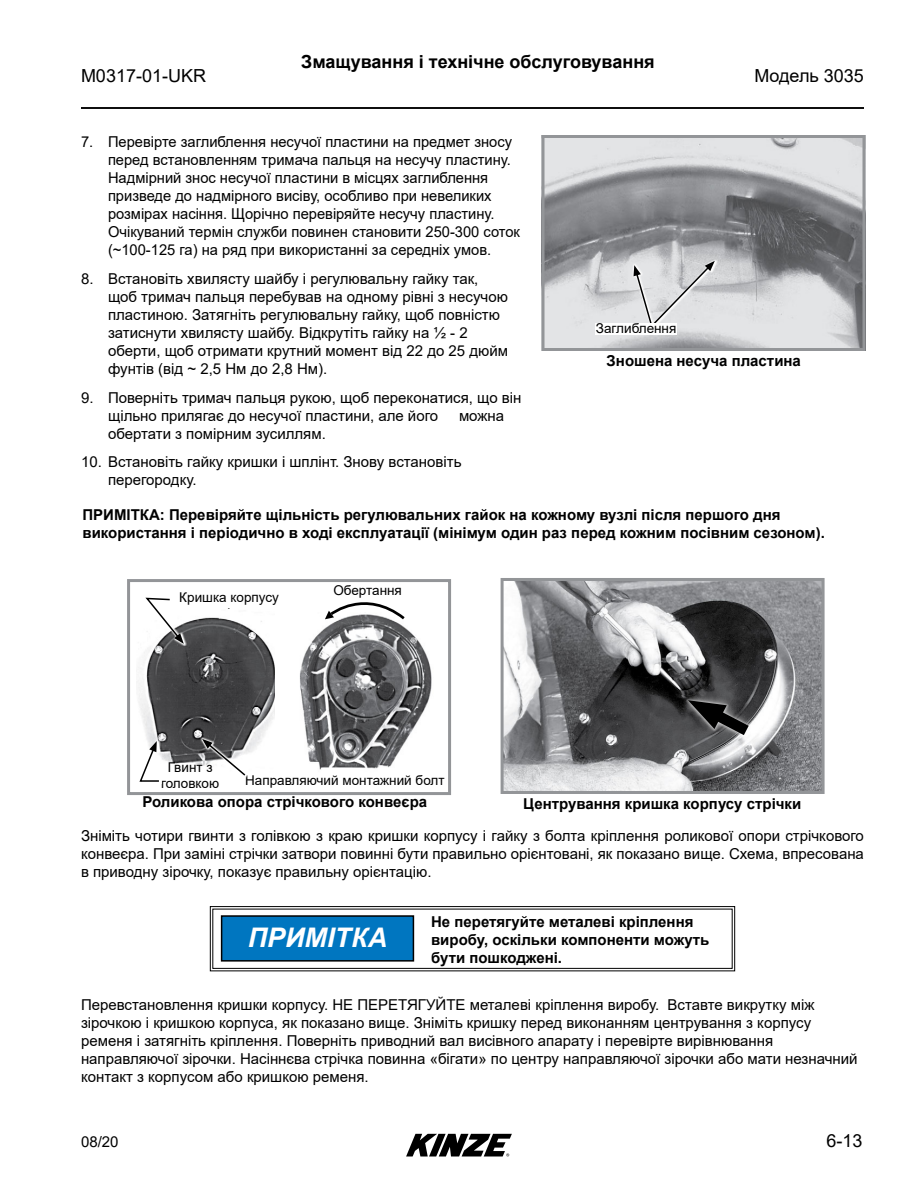
<style>
.page{position:relative;width:918px;height:1188px;background:#fff}
.page>*{position:absolute;margin:0;border:0;box-sizing:border-box;transform-origin:0 0}
.t1{font:italic 700 27px "Arial";color:#fff}
.t2{font:700 18px "Arial";color:#000}
.t3{font:18px "Arial";color:#000}
.paragraph_text_-_full_page{font:15px/18px "Arial";color:#000}
.paragraph_text_-_full_page-2{font:700 15px/18px "Arial";color:#000}
.Warning_Danger_Caution_-_centered{font:700 15px/18px "Arial";color:#000}
.Callouts{font:13.5px/16.2px "Arial";color:#000;text-align:center}
</style>
<div class="page">
<hr style="left:81px;top:107px;width:783px;height:2px;background:#000">
<svg style="left:406px;top:1134px;width:106px;height:22px"></svg>
<img style="left:505px;top:582px;width:316px;height:208px">
<div style="left:501px;top:578px;width:324px;height:216px;border:3px solid #939598"></div>
<img style="left:541px;top:135px;width:321px;height:216px">
<div style="left:542px;top:135px;width:324px;height:216px;border:3px solid #939598"></div>
<svg style="left:648px;top:258px;width:69px;height:72px"></svg>
<svg style="left:631px;top:263px;width:3px;height:60px"></svg>
<svg style="left:634px;top:261px;width:81px;height:68px;background:#d1d2d4"></svg>
<div style="left:595px;top:323px;width:82px;height:12px;background:#fff"></div>
<div style="left:681px;top:692px;width:75px;height:50px;background:#fff;opacity:.75"></div>
<div style="left:685px;top:698px;width:66px;height:39px;background:#fff;opacity:.75"></div>
<svg style="left:688px;top:696px;width:72px;height:49px;background:#5a5a5b"></svg>
<img style="left:137px;top:617px;width:138px;height:150px">
<img style="left:300px;top:622px;width:132px;height:148px">
<div style="left:127px;top:579px;width:324px;height:216px;border:3px solid #939598"></div>
<svg style="left:200px;top:736px;width:47px;height:31px"></svg>
<svg style="left:202px;top:739px;width:45px;height:37px"></svg>
<svg style="left:137px;top:739px;width:25px;height:28px"></svg>
<svg style="left:138px;top:741px;width:22px;height:41px"></svg>
<svg style="left:143px;top:617px;width:43px;height:29px"></svg>
<svg style="left:144px;top:597px;width:40px;height:47px"></svg>
<svg style="left:325px;top:602px;width:80px;height:20px"></svg>
<svg style="left:210px;top:906px;width:525px;height:65px"></svg>
<div style="left:213px;top:909px;width:519px;height:60px;border:1px solid #000"></div>
<div style="left:222px;top:916px;width:191px;height:45px;background:#0076c0"></div>
<div style="left:221px;top:915px;width:193px;height:47px;border:2px solid #000"></div>
<p class="t2" style="left:301px;top:49px;width:355px">Змащування і технічне обслуговування</p>
<p class="t3" style="left:81px;top:63px;width:127px">M0317-01-UKR</p>
<p class="t3" style="left:754px;top:63px;width:111px">Модель 3035</p>
<p class="paragraph_text_-_full_page" style="left:108px;top:133px;width:414px;text-indent:-27px">7. Перевірте заглиблення несучої пластини на предмет зносу перед встановленням тримача пальця на несучу пластину.<br>Надмірний знос несучої пластини в місцях заглиблення призведе до надмірного висіву, особливо при невеликих розмірах насіння. Щорічно перевіряйте несучу пластину.<br>Очікуваний термін служби повинен становити 250-300 соток (~100-125 га) на ряд при використанні за середніх умов.</p>
<p class="paragraph_text_-_full_page" style="left:108px;top:269px;width:402px;text-indent:-27px">8. Встановіть хвилясту шайбу і регулювальну гайку так, щоб тримач пальця перебував на одному рівні з несучою пластиною. Затягніть регулювальну гайку, щоб повністю затиснути хвилясту шайбу. Відкрутіть гайку на ½ - 2 оберти, щоб отримати крутний момент від 22 до 25 дюйм фунтів (від ~ 2,5 Нм до 2,8 Нм).</p>
<p class="paragraph_text_-_full_page" style="left:108px;top:388px;width:415px;text-indent:-27px">9. Поверніть тримач пальця рукою, щоб переконатися, що він щільно прилягає до несучої пластини, але його</p>
<p class="paragraph_text_-_full_page" style="left:459px;top:406px;width:47px">можна</p>
<p class="paragraph_text_-_full_page" style="left:108px;top:424px;width:219px">обертати з помірним зусиллям.</p>
<p class="paragraph_text_-_full_page" style="left:108px;top:453px;width:355px;text-indent:-27px">10. Встановіть гайку кришки і шплінт. Знову встановіть перегородку.</p>
<p class="Callouts" style="left:596px;top:320px;width:82px">Заглиблення</p>
<p class="paragraph_text_-_full_page-2" style="left:607px;top:351px;width:196px">Зношена несуча пластина</p>
<p class="paragraph_text_-_full_page-2" style="left:82px;top:506px;width:744px">ПРИМІТКА: Перевіряйте щільність регулювальних гайок на кожному вузлі після першого дня використання і періодично в ході експлуатації (мінімум один раз перед кожним посівним сезоном).</p>
<p class="Callouts" style="left:179px;top:589px;width:101px">Кришка корпусу</p>
<p class="Callouts" style="left:333px;top:582px;width:70px">Обертання</p>
<p class="Callouts" style="left:161px;top:759px;width:60px">Гвинт з головкою</p>
<p class="paragraph_text_-_full_page-2" style="left:143px;top:793px;width:286px">Роликова опора стрічкового конвеєра</p>
<p class="paragraph_text_-_full_page-2" style="left:523px;top:794px;width:279px">Центрування кришка корпусу стрічки</p>
<p class="Callouts" style="left:245px;top:772px;width:201px">Направляючий монтажний болт</p>
<p class="paragraph_text_-_full_page" style="left:81px;top:826px;width:784px;text-align:justify">Зніміть чотири гвинти з голівкою з краю кришки корпусу і гайку з болта кріплення роликової опори стрічкового конвеєра. При заміні стрічки затвори повинні бути правильно орієнтовані, як показано вище. Схема, впресована в приводну зірочку, показує правильну орієнтацію.</p>
<p class="t1" style="left:248px;top:920px;width:141px">ПРИМІТКА</p>
<p class="Warning_Danger_Caution_-_centered" style="left:431px;top:913px;width:280px">Не перетягуйте металеві кріплення виробу, оскільки компоненти можуть бути пошкоджені.</p>
<p class="paragraph_text_-_full_page" style="left:81px;top:995px;width:778px">Перевстановлення кришки корпусу. НЕ ПЕРЕТЯГУЙТЕ металеві кріплення виробу. Вставте викрутку між зірочкою і кришкою корпуса, як показано вище. Зніміть кришку перед виконанням центрування з корпусу ременя і затягніть кріплення. Поверніть приводний вал висівного апарату і перевірте вирівнювання направляючої зірочки. Насіннєва стрічка повинна «бігати» по центру направляючої зірочки або мати незначний контакт з корпусом або кришкою ременя.</p>
<p class="paragraph_text_-_full_page" style="left:81px;top:1133px;width:39px">08/20</p>
<p class="t3" style="left:826px;top:1128px;width:38px">6-13</p>
</div>
